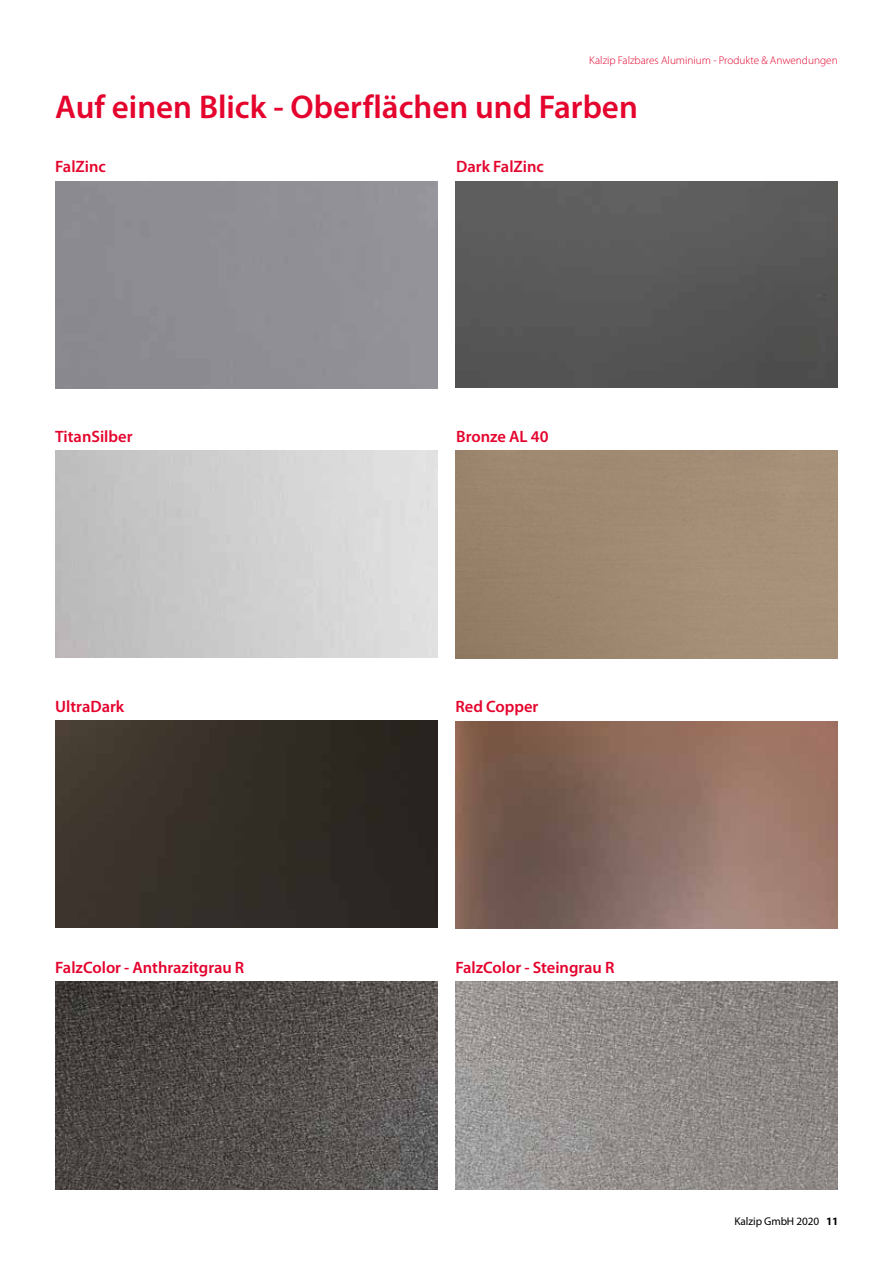
<style>
.page{position:relative;width:893px;height:1263px;background:#fff}
.page>*{position:absolute;margin:0;border:0;box-sizing:border-box;transform-origin:0 0}
.t1{font:600 33px "Myriad Pro";color:#e4042d}
.t2{font:600 16.5px "Myriad Pro";color:#e4002c}
.t3{font:600 16.5px "Myriad Pro";color:#e4042d}
.t4{font:300 11.25px "Myriad Pro";color:#e4042d}
.t5{font:11.25px "Myriad Pro";letter-spacing:-.01em;color:#000}
.s1{font-weight:700}
</style>
<div class="page">
<img style="left:455px;top:181px;width:383px;height:207px">
<img style="left:455px;top:451px;width:383px;height:207px">
<img style="left:55px;top:721px;width:383px;height:207px">
<img style="left:55px;top:982px;width:383px;height:207px">
<img style="left:455px;top:982px;width:383px;height:207px">
<img style="left:455px;top:721px;width:383px;height:207px">
<p class="t4" style="left:589px;top:54px;width:250px">Kalzip Falzbares Aluminium - Produkte &amp; Anwendungen</p>
<h1 class="t1" style="left:55px;top:86px;width:584px">Auf einen Blick - Oberflächen und Farben</h1>
<p class="t3" style="left:55px;top:156px;width:52px">FalZinc</p>
<p class="t3" style="left:55px;top:426px;width:79px">TitanSilber</p>
<p class="t3" style="left:456px;top:156px;width:89px">Dark FalZinc</p>
<p class="t3" style="left:456px;top:426px;width:94px">Bronze AL 40</p>
<p class="t2" style="left:55px;top:696px;width:71px">UltraDark</p>
<p class="t3" style="left:455px;top:696px;width:85px">Red Copper</p>
<p class="t2" style="left:55px;top:957px;width:191px">FalzColor - Anthrazitgrau R</p>
<p class="t2" style="left:455px;top:957px;width:160px">FalzColor - Steingrau R</p>
<p class="t5" style="left:735px;top:1214px;width:105px">Kalzip GmbH 2020 <span class="s1">11</span></p>
</div>
